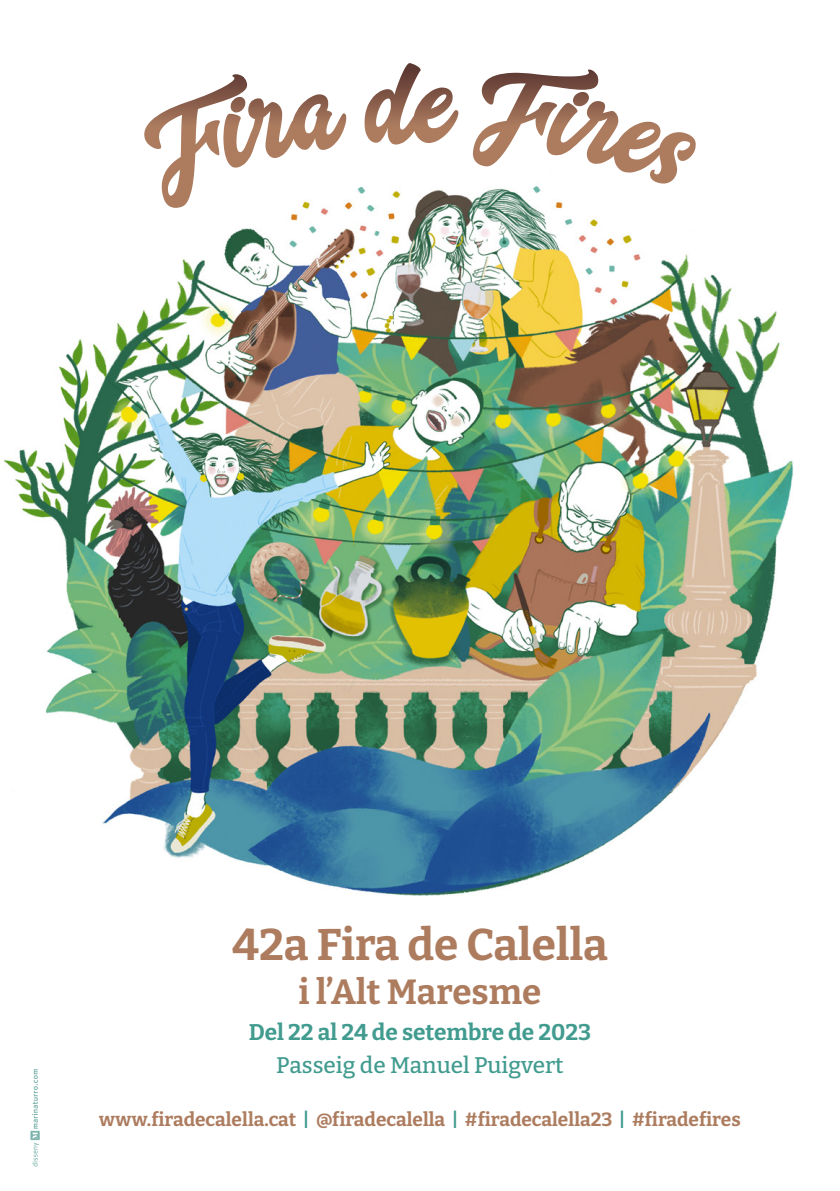
<style>
.page{position:relative;width:840px;height:1191px;background:#fff}
.page>*{position:absolute;margin:0;border:0;box-sizing:border-box;transform-origin:0 0}
.t1{font:700 44.2px "Bitter";color:#ad7c5f}
.t2{font:700 35px "Bitter";color:#ad7c5f}
.t3{font:700 22.6px "Bitter";color:#419b8f}
.t4{font:500 22.6px "Bitter";color:#419b8f}
.t5{font:700 19px "Bitter";color:#ad7c5f}
.s1{color:#419b8f}
</style>
<div class="page">
<img style="left:3px;top:186px;width:791px;height:710px">
<svg style="left:364px;top:63px;width:94px;height:82px"></svg>
<svg style="left:144px;top:74px;width:202px;height:134px"></svg>
<svg style="left:472px;top:70px;width:223px;height:114px"></svg>
<svg style="left:30px;top:1069px;width:10px;height:97px"></svg>
<h1 class="t1" style="left:232px;top:916px;width:377px">42a Fira de Calella</h1>
<h2 class="t2" style="left:298px;top:970px;width:244px">i l’Alt Maresme</h2>
<p class="t3" style="left:248px;top:1018px;width:344px">Del 22 al 24 de setembre de 2023</p>
<p class="t4" style="left:276px;top:1051px;width:289px">Passeig de Manuel Puigvert</p>
<p class="t5" style="left:99px;top:1107px;width:642px">www.firadecalella.cat <span class="s1">|</span> @firadecalella <span class="s1">|</span> #firadecalella23 <span class="s1">|</span> #firadefires</p>
</div>
